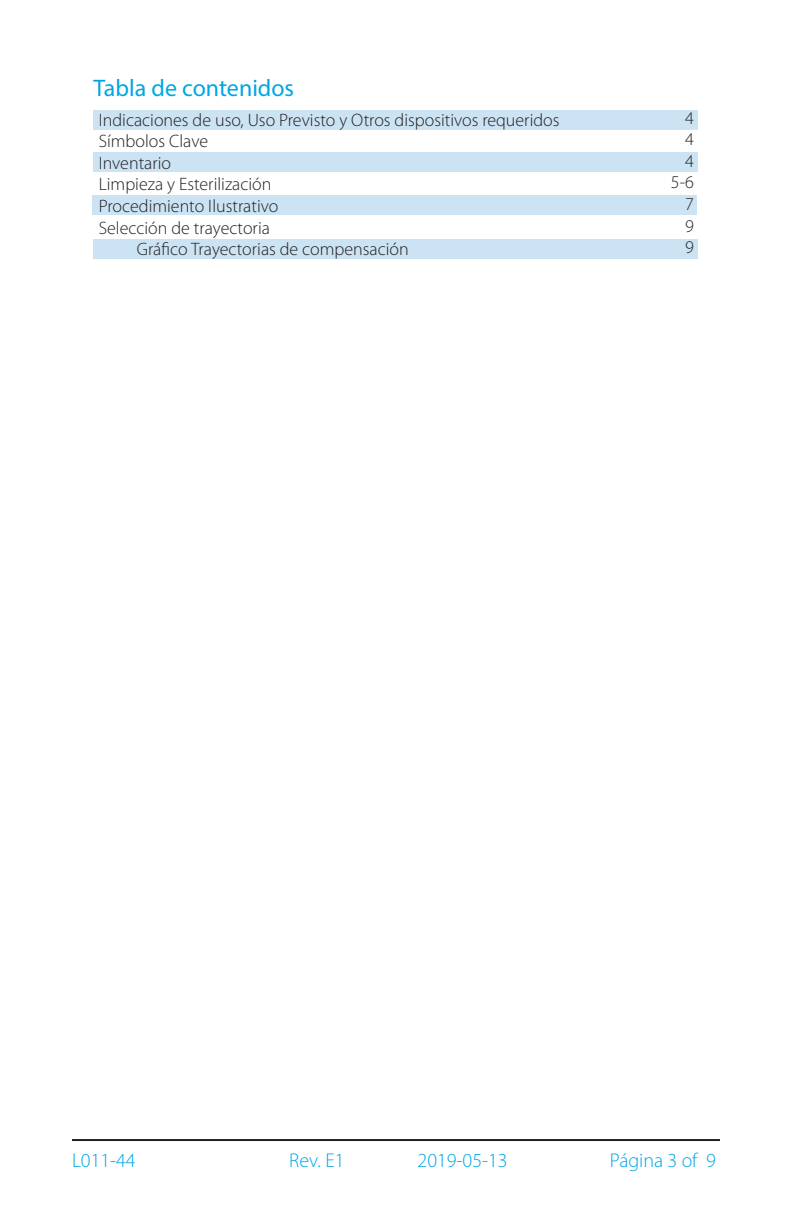
<style>
.page{position:relative;width:792px;height:1224px;background:#fff}
.page>*{position:absolute;margin:0;border:0;box-sizing:border-box;transform-origin:0 0}
.t1{font:24px "Myriad Pro";color:#00a6e4}
.t2{font:300 20px "Myriad Pro";color:#00a6e4}
.t3{font:300 18px/21.6px "Myriad Pro";color:#231f20;text-align:right}
</style>
<div class="page">
<hr style="left:72px;top:1139px;width:648px;height:2px;background:#231f20">
<div style="left:94px;top:240px;width:604px;height:19px;background:#cbe3f3"></div>
<div style="left:93px;top:195px;width:604px;height:19px;background:#cbe3f3"></div>
<div style="left:94px;top:152px;width:604px;height:20px;background:#cbe3f3"></div>
<div style="left:94px;top:110px;width:604px;height:20px;background:#cbe3f3"></div>
<h1 class="t1" style="left:94px;top:73px;width:202px">Tabla de contenidos</h1>
<p class="t3" style="left:99px;top:109px;width:462px">Indicaciones de uso, Uso Previsto y Otros dispositivos requeridos</p>
<p class="t3" style="left:99px;top:131px;width:111px">Símbolos Clave</p>
<p class="t3" style="left:99px;top:152px;width:74px">Inventario</p>
<p class="t3" style="left:99px;top:174px;width:174px">Limpieza y Esterilización</p>
<p class="t3" style="left:99px;top:195px;width:181px">Procedimiento Ilustrativo</p>
<p class="t3" style="left:99px;top:217px;width:173px">Selección de trayectoria</p>
<p class="t3" style="left:137px;top:239px;width:274px">Gráfico Trayectorias de compensación</p>
<p class="t3" style="left:671px;top:107px;width:24px">4<br>4<br>4<br>5-6<br>7<br>9<br>9</p>
<p class="t2" style="left:72px;top:1149px;width:65px">L011-44</p>
<p class="t2" style="left:289px;top:1149px;width:57px">Rev. E1</p>
<p class="t2" style="left:418px;top:1149px;width:92px">2019-05-13</p>
<p class="t2" style="left:610px;top:1149px;width:108px">Página 3 of 9</p>
</div>
